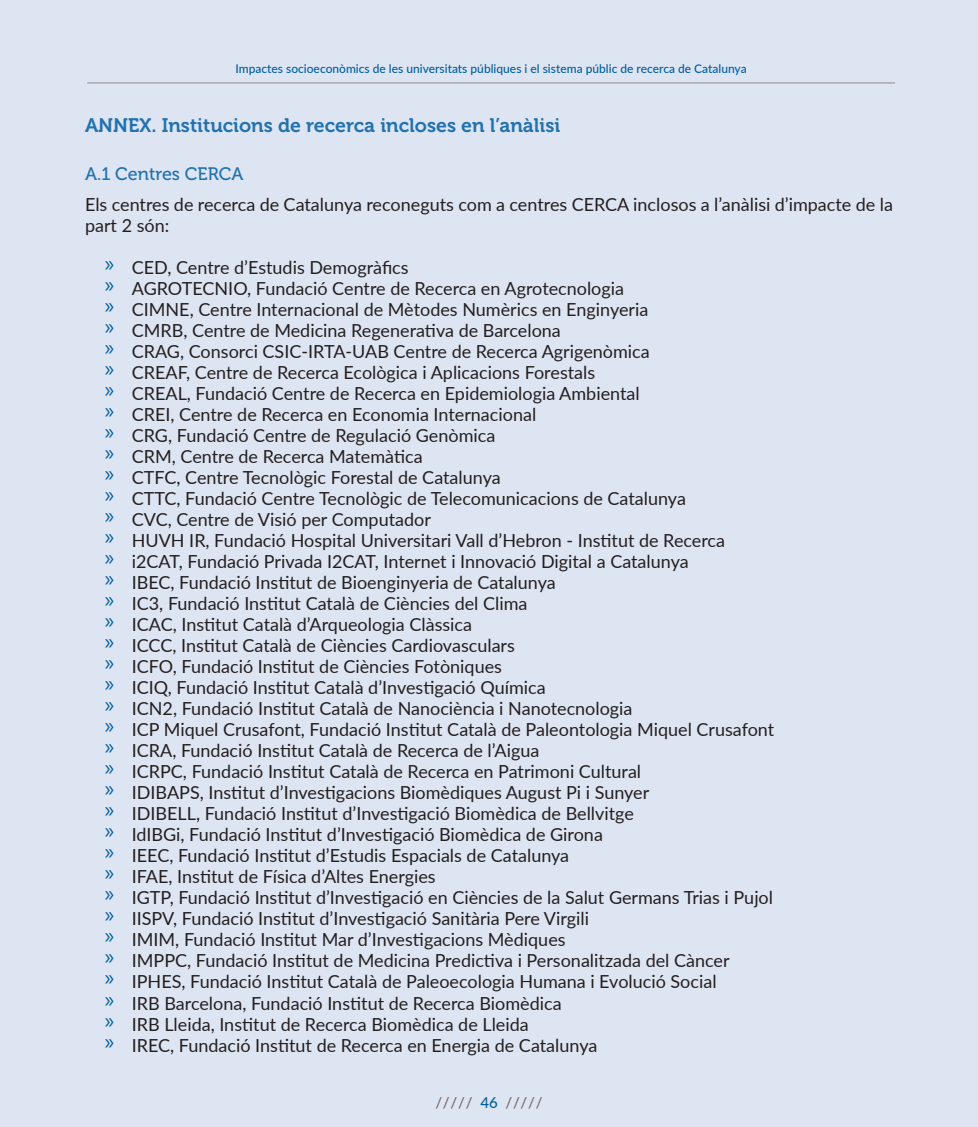
<style>
.page{position:relative;width:978px;height:1127px;background:#dee5f2}
.page>*{position:absolute;margin:0;border:0;box-sizing:border-box;transform-origin:0 0}
.t1{font:19.5px "Museo 700";color:#2272af}
.t2{font:18px/21px "Lato";color:#231f20}
.t3{font:18px "Museo 500";color:#2272af}
.t4{font:500 15px "Lato";color:#766662}
.t5{font:500 12px "Lato";color:#005ea1}
.s1{color:#005ea1}
</style>
<div class="page">
<hr style="left:87px;top:82px;width:808px;height:1px;background:#939598">
<p class="t5" style="left:236px;top:60px;width:513px">Impactes socioeconòmics de les universitats públiques i el sistema públic de recerca de Catalunya</p>
<p class="t1" style="left:85px;top:114px;width:477px">ANNEX. Institucions de recerca incloses en l’anàlisi</p>
<p class="t3" style="left:85px;top:164px;width:160px">A.1 Centres CERCA</p>
<p class="t2" style="left:85px;top:193px;width:809px">Els centres de recerca de Catalunya reconeguts com a centres CERCA inclosos a l’anàlisi d’impacte de la part 2 són:</p>
<p class="t2" style="left:105px;top:257px;width:671px"><sup>»</sup> CED, Centre d’Estudis Demogràfics<br><sup>»</sup> AGROTECNIO, Fundació Centre de Recerca en Agrotecnologia<br><sup>»</sup> CIMNE, Centre Internacional de Mètodes Numèrics en Enginyeria<br><sup>»</sup> CMRB, Centre de Medicina Regenerativa de Barcelona<br><sup>»</sup> CRAG, Consorci CSIC-IRTA-UAB Centre de Recerca Agrigenòmica<br><sup>»</sup> CREAF, Centre de Recerca Ecològica i Aplicacions Forestals<br><sup>»</sup> CREAL, Fundació Centre de Recerca en Epidemiologia Ambiental<br><sup>»</sup> CREI, Centre de Recerca en Economia Internacional<br><sup>»</sup> CRG, Fundació Centre de Regulació Genòmica<br><sup>»</sup> CRM, Centre de Recerca Matemàtica<br><sup>»</sup> CTFC, Centre Tecnològic Forestal de Catalunya<br><sup>»</sup> CTTC, Fundació Centre Tecnològic de Telecomunicacions de Catalunya<br><sup>»</sup> CVC, Centre de Visió per Computador<br><sup>»</sup> HUVH IR, Fundació Hospital Universitari Vall d’Hebron - Institut de Recerca<br><sup>»</sup> i2CAT, Fundació Privada I2CAT, Internet i Innovació Digital a Catalunya<br><sup>»</sup> IBEC, Fundació Institut de Bioenginyeria de Catalunya<br><sup>»</sup> IC3, Fundació Institut Català de Ciències del Clima<br><sup>»</sup> ICAC, Institut Català d’Arqueologia Clàssica<br><sup>»</sup> ICCC, Institut Català de Ciències Cardiovasculars<br><sup>»</sup> ICFO, Fundació Institut de Ciències Fotòniques<br><sup>»</sup> ICIQ, Fundació Institut Català d’Investigació Química<br><sup>»</sup> ICN2, Fundació Institut Català de Nanociència i Nanotecnologia<br><sup>»</sup> ICP Miquel Crusafont, Fundació Institut Català de Paleontologia Miquel Crusafont <sup>»</sup> ICRA, Fundació Institut Català de Recerca de l’Aigua<br><sup>»</sup> ICRPC, Fundació Institut Català de Recerca en Patrimoni Cultural<br><sup>»</sup> IDIBAPS, Institut d’Investigacions Biomèdiques August Pi i Sunyer<br><sup>»</sup> IDIBELL, Fundació Institut d’Investigació Biomèdica de Bellvitge<br><sup>»</sup> IdIBGi, Fundació Institut d’Investigació Biomèdica de Girona<br><sup>»</sup> IEEC, Fundació Institut d’Estudis Espacials de Catalunya<br><sup>»</sup> IFAE, Institut de Física d’Altes Energies<br><sup>»</sup> IGTP, Fundació Institut d’Investigació en Ciències de la Salut Germans Trias i Pujol <sup>»</sup> IISPV, Fundació Institut d’Investigació Sanitària Pere Virgili<br><sup>»</sup> IMIM, Fundació Institut Mar d’Investigacions Mèdiques<br><sup>»</sup> IMPPC, Fundació Institut de Medicina Predictiva i Personalitzada del Càncer<br><sup>»</sup> IPHES, Fundació Institut Català de Paleoecologia Humana i Evolució Social<br><sup>»</sup> IRB Barcelona, Fundació Institut de Recerca Biomèdica<br><sup>»</sup> IRB Lleida, Institut de Recerca Biomèdica de Lleida<br><sup>»</sup> IREC, Fundació Institut de Recerca en Energia de Catalunya</p>
<p class="t4" style="left:435px;top:1092px;width:109px">///// <span class="s1">46</span> /////</p>
</div>
